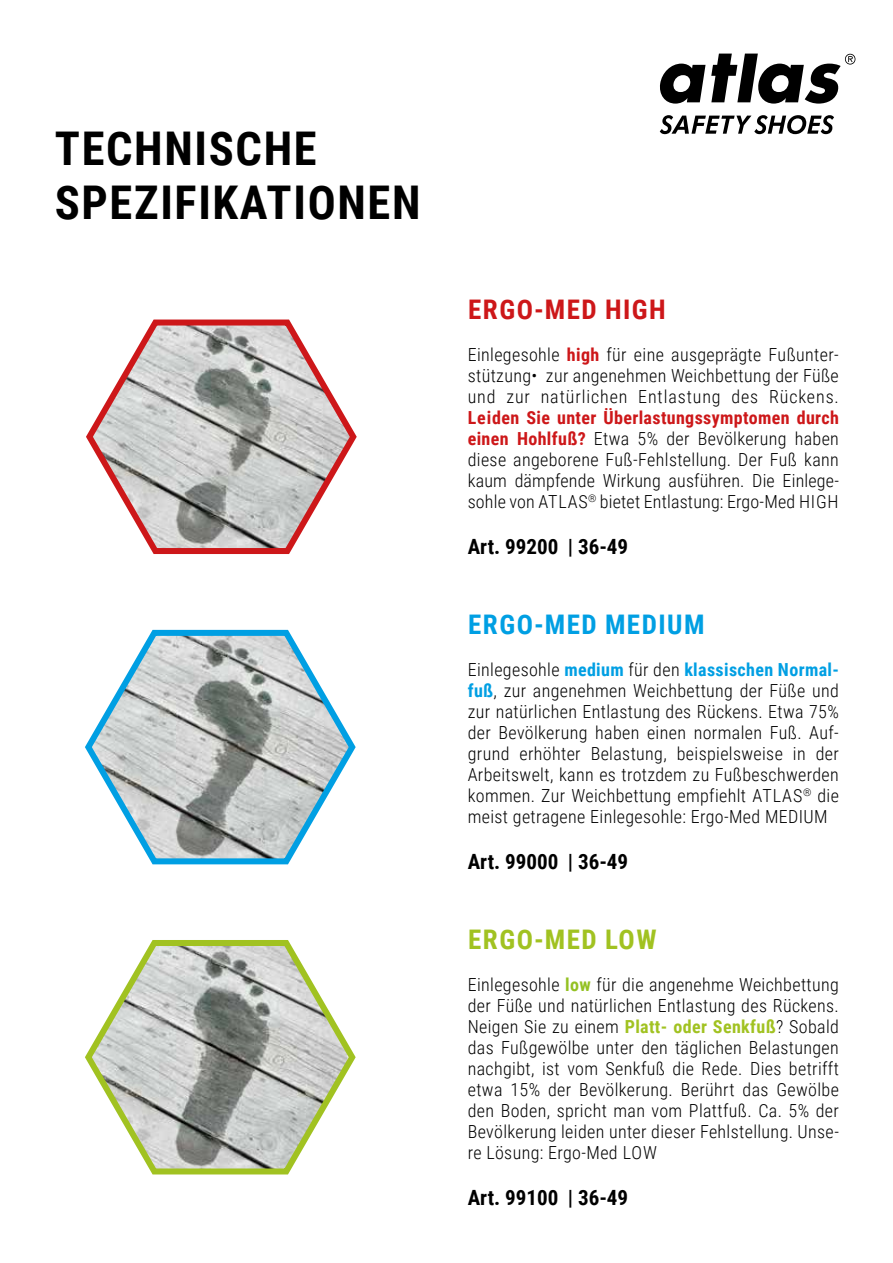
<style>
.page{position:relative;width:893px;height:1263px;background:#fff}
.page>*{position:absolute;margin:0;border:0;box-sizing:border-box;transform-origin:0 0}
.t1{font:700 46.5px/54px "Roboto Condensed";letter-spacing:.035em;color:#000}
.t2{font:700 27px "Roboto Condensed";letter-spacing:.055em;color:#009fe3}
.t3{font:700 27px "Roboto Condensed";letter-spacing:.055em;color:#cd1719}
.t4{font:700 27px "Roboto Condensed";letter-spacing:.055em;color:#a1c221}
.t5{font:700 21px "Roboto Condensed";color:#000}
.t6{font:300 18px/21px "Roboto Condensed";letter-spacing:.02em;color:#000;text-align:justify}
.s1{font-weight:700;color:#cd1719}
.s2{font-weight:700;color:#009fe3}
.s3{font-weight:700;color:#94c123}
.s4{font-weight:700;color:#a1c221}
</style>
<div class="page">
<svg style="left:86px;top:319px;width:271px;height:235px"></svg>
<svg style="left:85px;top:629px;width:271px;height:236px"></svg>
<svg style="left:85px;top:940px;width:271px;height:235px"></svg>
<svg style="left:660px;top:64px;width:45px;height:40px"></svg>
<svg style="left:660px;top:115px;width:174px;height:19px"></svg>
<svg style="left:711px;top:54px;width:144px;height:50px"></svg>
<h1 class="t1" style="left:55px;top:120px;width:367px">TECHNISCHE<br>SPEZIFIKATIONEN</h1>
<h2 class="t3" style="left:468px;top:290px;width:199px">ERGO-MED HIGH</h2>
<p class="t6" style="left:468px;top:343px;width:373px">Einlegesohle <span class="s1">high</span> für eine ausgeprägte Fußunter&shy;stützung• zur angenehmen Weichbettung der Füße und zur natürlichen Entlastung des Rückens.</p>
<p class="t6" style="left:468px;top:406px;width:373px"><span class="s1">Leiden Sie unter Überlastungssymptomen durch einen Hohlfuß?</span> Etwa 5% der Bevölkerung haben diese angeborene Fuß-Fehlstellung. Der Fuß kann kaum dämpfende Wirkung ausführen. Die Einlege&shy;sohle von ATLAS<sup>®</sup> bietet Entlastung: Ergo-Med HIGH</p>
<p class="t5" style="left:468px;top:532px;width:162px">Art. 99200 | 36-49</p>
<h2 class="t2" style="left:468px;top:605px;width:238px">ERGO-MED MEDIUM</h2>
<p class="t6" style="left:468px;top:658px;width:373px">Einlegesohle <span class="s2">medium</span> für den <span class="s2">klassischen Normal&shy;fuß</span>, zur angenehmen Weichbettung der Füße und zur natürlichen Entlastung des Rückens. Etwa 75% der Bevölkerung haben einen normalen Fuß. Auf&shy;grund erhöhter Belastung, beispielsweise in der Arbeitswelt, kann es trotzdem zu Fußbeschwerden kommen. Zur Weichbettung empfiehlt ATLAS<sup>®</sup> die meist getragene Einlegesohle: Ergo-Med MEDIUM</p>
<p class="t5" style="left:468px;top:847px;width:162px">Art. 99000 | 36-49</p>
<h2 class="t4" style="left:468px;top:920px;width:190px">ERGO-MED LOW</h2>
<p class="t6" style="left:468px;top:973px;width:373px">Einlegesohle <span class="s3">low</span> für die angenehme Weichbettung der Füße und natürlichen Entlastung des Rückens.<br>Neigen Sie zu einem <span class="s4">Platt- oder Senkfuß</span>? Sobald das Fußgewölbe unter den täglichen Belastungen nachgibt, ist vom Senkfuß die Rede. Dies betrifft etwa 15% der Bevölkerung. Berührt das Gewölbe den Boden, spricht man vom Plattfuß. Ca. 5% der Bevölkerung leiden unter dieser Fehlstellung. Unse&shy;re Lösung: Ergo-Med LOW</p>
<p class="t5" style="left:468px;top:1183px;width:162px">Art. 99100 | 36-49</p>
</div>
